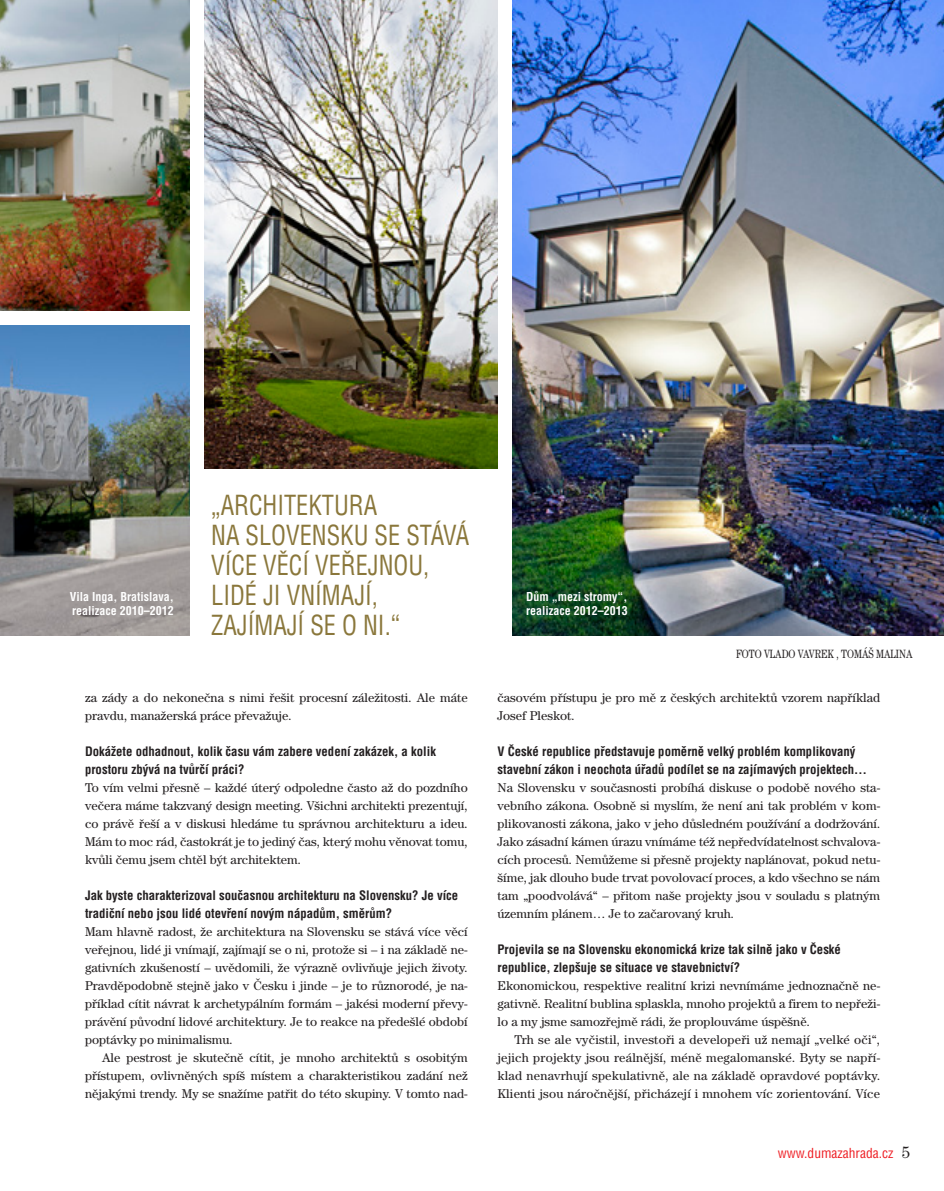
<style>
.page{position:relative;width:944px;height:1191px;background:#fff}
.page>*{position:absolute;margin:0;border:0;box-sizing:border-box;transform-origin:0 0}
.zakladní_text{font:condensed 27px/30px "Helvetica OT";color:#8a773b;scale:.9 1}
.t1{font:condensed 13.5px "Helvetica OT";color:#ee1d23}
.zakladní_text-2{font:12.75px/18px "ITC Century OT";color:#231f20;text-align:justify}
.otazka{font:700 condensed 12.75px/18px "Helvetica OT";color:#231f20}
.popisek{font:700 condensed 12px/13.5px "Helvetica OT";color:#fff}
.kredit{font:12px "ITC Century OT";color:#231f20;scale:.8 1}
.s1{font-family:"ITC Century OT";font-stretch:normal;font-size:16.5px;color:#231f20}
</style>
<div class="page">
<img style="left:205px;top:0;width:292px;height:468px">
<img style="left:512px;top:0;width:432px;height:636px">
<img style="left:0;top:0;width:190px;height:310px">
<img style="left:0;top:325px;width:190px;height:311px">
<p class="zakladní_text" style="left:211px;top:490px;width:288px">„ARCHITEKTURA<br>NA SLOVENSKU SE STÁVÁ<br>VÍCE VĚCÍ VEŘEJNOU,<br>LIDÉ JI VNÍMAJÍ,<br>ZAJÍMAJÍ SE O NI.“</p>
<p class="popisek" style="left:70px;top:590px;width:106px">Vila Inga, Bratislava, realizace 2010–2012</p>
<p class="popisek" style="left:526px;top:590px;width:103px">Dům „mezi stromy“, realizace 2012–2013</p>
<p class="kredit" style="left:736px;top:647px;width:222px">FOTO VLADO VAVREK , TOMÁŠ MALINA</p>
<p class="zakladní_text-2" style="left:85px;top:689px;width:384px">za zády a do nekonečna s nimi řešit procesní záležitosti. Ale máte pravdu, manažerská práce převažuje.</p>
<p class="otazka" style="left:85px;top:742px;width:352px">Dokážete odhadnout, kolik času vám zabere vedení zakázek, a kolik prostoru zbývá na tvůrčí práci?</p>
<p class="zakladní_text-2" style="left:85px;top:779px;width:384px">To vím velmi přesně – každé úterý odpoledne často až do pozdního večera máme takzvaný design meeting. Všichni architekti prezentují, co právě řeší a v diskusi hledáme tu správnou architekturu a ideu.<br>Mám to moc rád, častokrát je to jediný čas, který mohu věnovat tomu, kvůli čemu jsem chtěl být architektem.</p>
<p class="otazka" style="left:85px;top:886px;width:375px">Jak byste charakterizoval současnou architekturu na Slovensku? Je více tradiční nebo jsou lidé otevření novým nápadům, směrům?</p>
<p class="zakladní_text-2" style="left:85px;top:923px;width:384px">Mam hlavně radost, že architektura na Slovensku se stává více věcí veřejnou, lidé ji vnímají, zajímají se o ni, protože si – i na základě ne&shy;gativních zkušeností – uvědomili, že výrazně ovlivňuje jejich životy.<br>Pravděpodobně stejně jako v Česku i jinde – je to různorodé, je na&shy;příklad cítit návrat k archetypálním formám – jakési moderní převy&shy;právění původní lidové architektury. Je to reakce na předešlé období poptávky po minimalismu.</p>
<p class="zakladní_text-2" style="left:85px;top:1049px;width:384px;text-indent:17px">Ale pestrost je skutečně cítit, je mnoho architektů s osobitým přístupem, ovlivněných spíš místem a charakteristikou zadání než nějakými trendy. My se snažíme patřit do této skupiny. V tomto nad-</p>
<p class="zakladní_text-2" style="left:497px;top:689px;width:384px">časovém přístupu je pro mě z českých architektů vzorem například<br>Josef Pleskot.</p>
<p class="otazka" style="left:497px;top:742px;width:371px">V České republice představuje poměrně velký problém komplikovaný stavební zákon i neochota úřadů podílet se na zajímavých projektech…</p>
<p class="zakladní_text-2" style="left:497px;top:779px;width:384px">Na Slovensku v současnosti probíhá diskuse o podobě nového sta&shy;vebního zákona. Osobně si myslím, že není ani tak problém v kom&shy;plikovanosti zákona, jako v jeho důsledném používání a dodržování.<br>Jako zásadní kámen úrazu vnímáme též nepředvídatelnost schvalova&shy;cích procesů. Nemůžeme si přesně projekty naplánovat, pokud netu&shy;šíme, jak dlouho bude trvat povolovací proces, a kdo všechno se nám tam „poodvolává“ – přitom naše projekty jsou v souladu s platným územním plánem… Je to začarovaný kruh.</p>
<p class="otazka" style="left:497px;top:940px;width:345px">Projevila se na Slovensku ekonomická krize tak silně jako v České republice, zlepšuje se situace ve stavebnictví?</p>
<p class="zakladní_text-2" style="left:497px;top:977px;width:384px">Ekonomickou, respektive realitní krizi nevnímáme jednoznačně ne&shy;gativně. Realitní bublina splaskla, mnoho projektů a firem to nepřeži&shy;lo a my jsme samozřejmě rádi, že proplouváme úspěšně.</p>
<p class="zakladní_text-2" style="left:497px;top:1031px;width:384px;text-indent:17px">Trh se ale vyčistil, investoři a developeři už nemají „velké oči“, jejich projekty jsou reálnější, méně megalomanské. Byty se napří&shy;klad nenavrhují spekulativně, ale na základě opravdové poptávky.<br>Klienti jsou náročnější, přicházejí i mnohem víc zorientování. Více</p>
<p class="t1" style="left:778px;top:1145px;width:134px">www.dumazahrada.cz <span class="s1">5</span></p>
</div>
